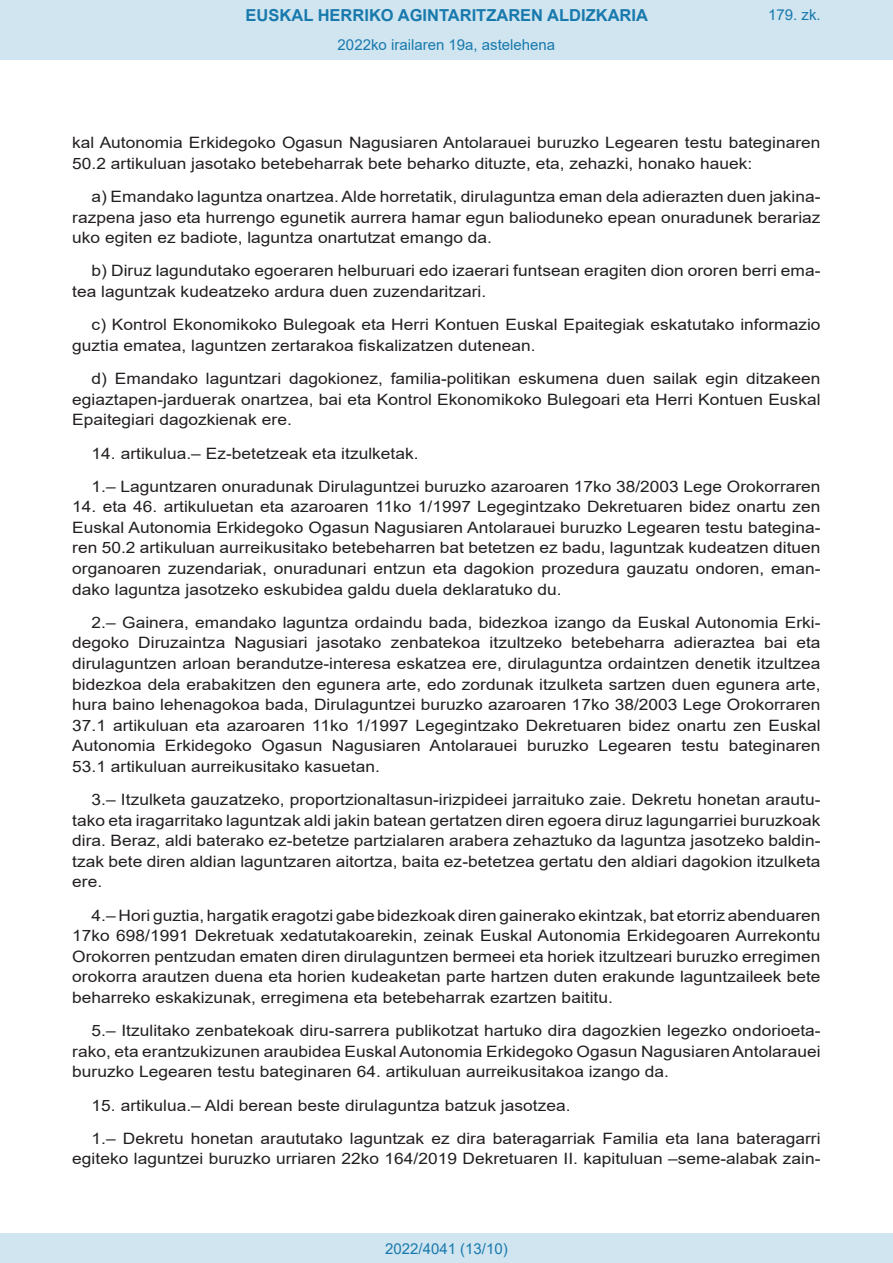
<style>
.page{position:relative;width:893px;height:1263px;background:#fff}
.page>*{position:absolute;margin:0;border:0;box-sizing:border-box;transform-origin:0 0}
.t1{font:700 16.5px "Arial";color:#1879ad}
.BOPVDetalle{font:15.6px/20.5px "Arial";color:#231f20;text-align:justify;scale:1.11 1}
.Paginacion_Centro{font:15px "Arial";color:#1879ad}
</style>
<div class="page">
<div style="left:0;top:0;width:893px;height:60px;background:#d0e5f0"></div>
<div style="left:0;top:1233px;width:893px;height:30px;background:#d0e5f0"></div>
<p class="t1" style="left:246px;top:3px;width:404px">EUSKAL HERRIKO AGINTARITZAREN ALDIZKARIA</p>
<p class="Paginacion_Centro" style="left:338px;top:35px;width:219px">2022ko irailaren 19a, astelehena</p>
<p class="Paginacion_Centro" style="left:768px;top:5px;width:54px">179. zk.</p>
<p class="BOPVDetalle" style="left:72px;top:132px;width:676px">kal Autonomia Erkidegoko Ogasun Nagusiaren Antolarauei buruzko Legearen testu bateginaren<br>50.2 artikuluan jasotako betebeharrak bete beharko dituzte, eta, zehazki, honako hauek:</p>
<p class="BOPVDetalle" style="left:72px;top:186px;width:676px;text-indent:19px">a) Emandako laguntza onartzea. Alde horretatik, dirulaguntza eman dela adierazten duen jakina&shy;razpena jaso eta hurrengo egunetik aurrera hamar egun balioduneko epean onuradunek berariaz uko egiten ez badiote, laguntza onartutzat emango da.</p>
<p class="BOPVDetalle" style="left:72px;top:260px;width:676px;text-indent:19px">b) Diruz lagundutako egoeraren helburuari edo izaerari funtsean eragiten dion ororen berri ema&shy;tea laguntzak kudeatzeko ardura duen zuzendaritzari.</p>
<p class="BOPVDetalle" style="left:72px;top:314px;width:676px;text-indent:19px">c) Kontrol Ekonomikoko Bulegoak eta Herri Kontuen Euskal Epaitegiak eskatutako informazio guztia ematea, laguntzen zertarakoa fiskalizatzen dutenean.</p>
<p class="BOPVDetalle" style="left:72px;top:368px;width:676px;text-indent:19px">d) Emandako laguntzari dagokionez, familia-politikan eskumena duen sailak egin ditzakeen egiaztapen-jarduerak onartzea, bai eta Kontrol Ekonomikoko Bulegoari eta Herri Kontuen Euskal Epaitegiari dagozkienak ere.</p>
<p class="BOPVDetalle" style="left:92px;top:443px;width:296px">14. artikulua.– Ez-betetzeak eta itzulketak.</p>
<p class="BOPVDetalle" style="left:92px;top:476px;width:658px">1.– Laguntzaren onuradunak Dirulaguntzei buruzko azaroaren 17ko 38/2003 Lege Orokorraren</p>
<p class="BOPVDetalle" style="left:72px;top:496px;width:676px">14. eta 46. artikuluetan eta azaroaren 11ko 1/1997 Legegintzako Dekretuaren bidez onartu zen Euskal Autonomia Erkidegoko Ogasun Nagusiaren Antolarauei buruzko Legearen testu bategina&shy;ren 50.2 artikuluan aurreikusitako betebeharren bat betetzen ez badu, laguntzak kudeatzen dituen organoaren zuzendariak, onuradunari entzun eta dagokion prozedura gauzatu ondoren, eman&shy;dako laguntza jasotzeko eskubidea galdu duela deklaratuko du.</p>
<p class="BOPVDetalle" style="left:72px;top:612px;width:676px;text-indent:19px">2.– Gainera, emandako laguntza ordaindu bada, bidezkoa izango da Euskal Autonomia Erki&shy;degoko Diruzaintza Nagusiari jasotako zenbatekoa itzultzeko betebeharra adieraztea bai eta dirulaguntzen arloan berandutze-interesa eskatzea ere, dirulaguntza ordaintzen denetik itzultzea bidezkoa dela erabakitzen den egunera arte, edo zordunak itzulketa sartzen duen egunera arte, hura baino lehenagokoa bada, Dirulaguntzei buruzko azaroaren 17ko 38/2003 Lege Orokorraren 37.1 artikuluan eta azaroaren 11ko 1/1997 Legegintzako Dekretuaren bidez onartu zen Euskal Autonomia Erkidegoko Ogasun Nagusiaren Antolarauei buruzko Legearen testu bateginaren 53.1 artikuluan aurreikusitako kasuetan.</p>
<p class="BOPVDetalle" style="left:72px;top:789px;width:676px;text-indent:19px">3.– Itzulketa gauzatzeko, proportzionaltasun-irizpideei jarraituko zaie. Dekretu honetan arautu&shy;tako eta iragarritako laguntzak aldi jakin batean gertatzen diren egoera diruz lagungarriei buruzkoak dira. Beraz, aldi baterako ez-betetze partzialaren arabera zehaztuko da laguntza jasotzeko baldin&shy;tzak bete diren aldian laguntzaren aitortza, baita ez-betetzea gertatu den aldiari dagokion itzulketa ere.</p>
<p class="BOPVDetalle" style="left:72px;top:905px;width:676px;text-indent:19px">4.– Hori guztia, hargatik eragotzi gabe bidezkoak diren gainerako ekintzak, bat etorriz abenduaren 17ko 698/1991 Dekretuak xedatutakoarekin, zeinak Euskal Autonomia Erkidegoaren Aurrekontu Orokorren pentzudan ematen diren dirulaguntzen bermeei eta horiek itzultzeari buruzko erregimen orokorra arautzen duena eta horien kudeaketan parte hartzen duten erakunde laguntzaileek bete beharreko eskakizunak, erregimena eta betebeharrak ezartzen baititu.</p>
<p class="BOPVDetalle" style="left:72px;top:1020px;width:676px;text-indent:19px">5.– Itzulitako zenbatekoak diru-sarrera publikotzat hartuko dira dagozkien legezko ondorioeta&shy;rako, eta erantzukizunen araubidea Euskal Autonomia Erkidegoko Ogasun Nagusiaren Antolarauei buruzko Legearen testu bateginaren 64. artikuluan aurreikusitakoa izango da.</p>
<p class="BOPVDetalle" style="left:92px;top:1095px;width:433px">15. artikulua.– Aldi berean beste dirulaguntza batzuk jasotzea.</p>
<p class="BOPVDetalle" style="left:72px;top:1128px;width:676px;text-align:right">1.– Dekretu honetan araututako laguntzak ez dira bateragarriak Familia eta lana bateragarri egiteko laguntzei buruzko urriaren 22ko 164/2019 Dekretuaren II. kapituluan –seme-alabak zain-</p>
<p class="Paginacion_Centro" style="left:385px;top:1238px;width:124px">2022/4041 (13/10)</p>
</div>
